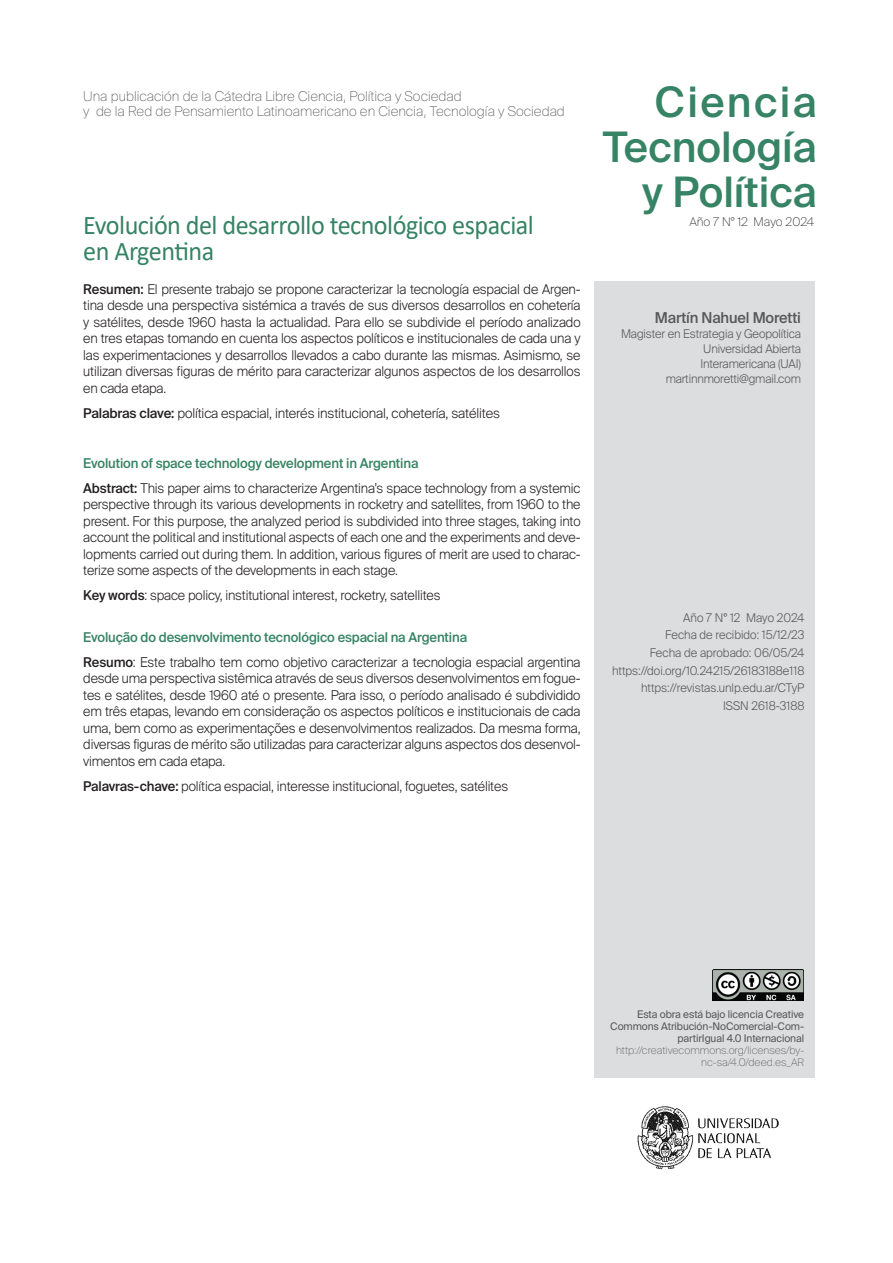
<style>
.page{position:relative;width:893px;height:1263px;background:#fff}
.page>*{position:absolute;margin:0;border:0;box-sizing:border-box;transform-origin:0 0}
.t1{font:500 42px/45px "Suisse Intl";color:#368365;text-align:right}
.t2{font:27px/25.5px "Calibri";letter-spacing:-.02em;color:#368365}
.t3{font:500 15px "Suisse Intl";letter-spacing:-.01em;color:#57585a}
.t4{font:300 13.5px/16.5px "Suisse Intl";letter-spacing:-.01em;color:#231f20;text-align:justify}
.t5{font:100 13.5px/15px "Suisse Intl";color:#57585a}
.t6{font:300 12px/17.5px "Suisse Intl";color:#57585a;text-align:right}
.t7{font:100 12px "Suisse Intl";color:#231f20}
.t8{font:10.5px/12px "Suisse Intl";letter-spacing:-.01em;color:#57585a;text-align:right}
.t9{font:100 10.5px/12px "Suisse Intl";color:#57585a;text-align:right}
.s1{font-weight:500}
.s2{font-weight:500;color:#368365}
</style>
<div class="page">
<div style="left:594px;top:281px;width:221px;height:797px;background:#dcdddf"></div>
<img style="left:638px;top:1106px;width:141px;height:63px">
<img style="left:712px;top:969px;width:92px;height:31px">
<p class="t5" style="left:83px;top:89px;width:483px">Una publicación de la Cátedra Libre Ciencia, Política y Sociedad<br>y de la Red de Pensamiento Latinoamericano en Ciencia, Tecnología y Sociedad</p>
<h2 class="t2" style="left:83px;top:212px;width:452px">Evolución del desarrollo tecnológico espacial en Argentina</h2>
<p class="t4" style="left:83px;top:281px;width:499px"><span class="s1">Resumen:</span> El presente trabajo se propone caracterizar la tecnología espacial de Argen&shy;tina desde una perspectiva sistémica a través de sus diversos desarrollos en cohetería y satélites, desde 1960 hasta la actualidad. Para ello se subdivide el período analizado en tres etapas tomando en cuenta los aspectos políticos e institucionales de cada una y las experimentaciones y desarrollos llevados a cabo durante las mismas. Asimismo, se utilizan diversas figuras de mérito para caracterizar algunos aspectos de los desarrollos en cada etapa.</p>
<p class="t4" style="left:83px;top:405px;width:418px"><span class="s1">Palabras clave:</span> política espacial, interés institucional, cohetería, satélites</p>
<p class="t4" style="left:83px;top:451px;width:499px;line-height:25px"><span class="s2">Evolution of space technology development in Argentina<br></span><span class="s1">Abstract:</span> This paper aims to characterize Argentina’s space technology from a systemic</p>
<p class="t4" style="left:83px;top:496px;width:499px">perspective through its various developments in rocketry and satellites, from 1960 to the present. For this purpose, the analyzed period is subdivided into three stages, taking into account the political and institutional aspects of each one and the experiments and deve&shy;lopments carried out during them. In addition, various figures of merit are used to charac&shy;terize some aspects of the developments in each stage.</p>
<p class="t4" style="left:83px;top:587px;width:359px"><span class="s1">Key words</span>: space policy, institutional interest, rocketry, satellites</p>
<p class="t4" style="left:83px;top:625px;width:499px;line-height:25px"><span class="s2">Evolução do desenvolvimento tecnológico espacial na Argentina<br></span><span class="s1">Resumo</span>: Este trabalho tem como objetivo caracterizar a tecnologia espacial argentina</p>
<p class="t4" style="left:83px;top:670px;width:499px">desde uma perspectiva sistêmica através de seus diversos desenvolvimentos em fogue&shy;tes e satélites, desde 1960 até o presente. Para isso, o período analisado é subdividido em três etapas, levando em consideração os aspectos políticos e institucionais de cada uma, bem como as experimentações e desenvolvimentos realizados. Da mesma forma, diversas figuras de mérito são utilizadas para caracterizar alguns aspectos dos desenvol&shy;vimentos em cada etapa.</p>
<p class="t4" style="left:83px;top:778px;width:426px"><span class="s1">Palavras-chave:</span> política espacial, interesse institucional, foguetes, satélites</p>
<h1 class="t1" style="left:603px;top:80px;width:215px">Ciencia<br>Tecnología y Política</h1>
<p class="t7" style="left:689px;top:215px;width:126px">Año 7 N° 12 Mayo 2024</p>
<p class="t3" style="left:655px;top:309px;width:148px">Martín Nahuel Moretti</p>
<p class="t6" style="left:621px;top:326px;width:181px;line-height:15px">Magister en Estrategia y Geopolítica<br>Universidad Abierta<br>Interamericana (UAI) martinnmoretti@gmail.com</p>
<p class="t6" style="left:612px;top:609px;width:194px">Año 7 N° 12 Mayo 2024<br>Fecha de recibido: 15/12/23<br>Fecha de aprobado: 06/05/24 https://doi.org/10.24215/26183188e118 https://revistas.unlp.edu.ar/CTyP<br>ISSN 2618-3188</p>
<p class="t8" style="left:610px;top:1008px;width:195px">Esta obra está bajo licencia Creative<br>Commons Atribución-NoComercial-Com&shy;partirIgual 4.0 Internacional</p>
<p class="t9" style="left:616px;top:1044px;width:190px">http://creativecommons.org/licenses/by&shy;nc-sa/4.0/deed.es_AR</p>
</div>
